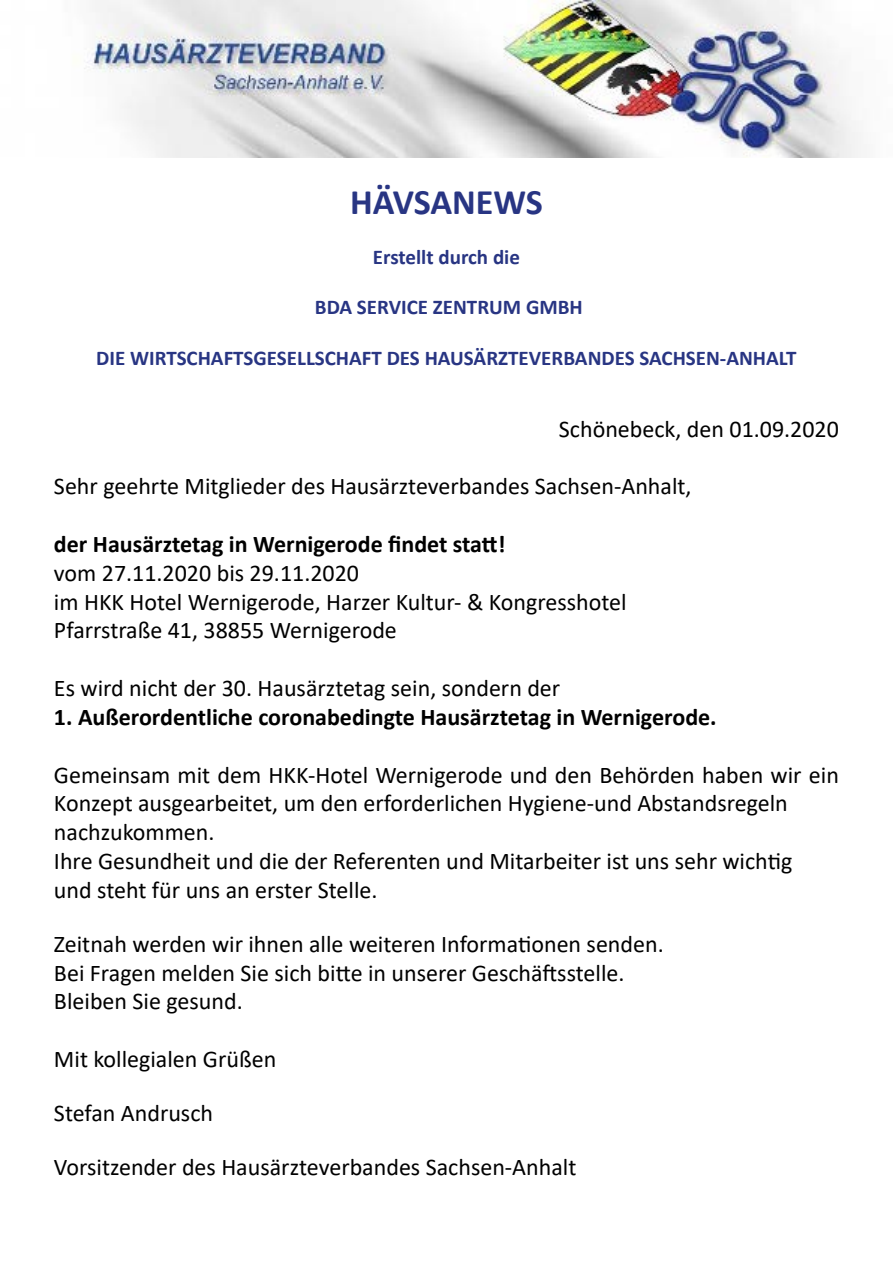
<style>
.page{position:relative;width:893px;height:1263px;background:#fff}
.page>*{position:absolute;margin:0;border:0;box-sizing:border-box;transform-origin:0 0}
.t1{font:700 36px "Calibri";letter-spacing:-.005em;color:#283583}
.t2{font:24px/28.8px "Calibri";color:#000}
.t3{font:700 24px "Calibri";color:#000}
.t4{font:700 21px "Calibri";color:#283583}
</style>
<div class="page">
<img style="left:84px;top:0;width:777px;height:157px">
<h1 class="t1" style="left:350px;top:176px;width:194px">HÄVSANEWS</h1>
<p class="t4" style="left:373px;top:242px;width:149px">Erstellt durch die</p>
<p class="t4" style="left:315px;top:293px;width:269px">BDA SERVICE ZENTRUM GMBH</p>
<p class="t4" style="left:96px;top:343px;width:702px">DIE WIRTSCHAFTSGESELLSCHAFT DES HAUSÄRZTEVERBANDES SACHSEN-ANHALT</p>
<p class="t2" style="left:559px;top:414px;width:282px">Schönebeck, den 01.09.2020</p>
<p class="t2" style="left:54px;top:471px;width:639px">Sehr geehrte Mitglieder des Hausärzteverbandes Sachsen-Anhalt,</p>
<p class="t3" style="left:54px;top:527px;width:453px">der Hausärztetag in Wernigerode findet statt!</p>
<p class="t2" style="left:54px;top:558px;width:574px">vom 27.11.2020 bis 29.11.2020<br>im HKK Hotel Wernigerode, Harzer Kultur- &amp; Kongresshotel<br>Pfarrstraße 41, 38855 Wernigerode</p>
<p class="t2" style="left:54px;top:673px;width:508px">Es wird nicht der 30. Hausärztetag sein, sondern der</p>
<p class="t3" style="left:54px;top:700px;width:664px">1. Außerordentliche coronabedingte Hausärztetag in Wernigerode.</p>
<p class="t2" style="left:54px;top:759px;width:786px">Gemeinsam mit dem HKK-Hotel Wernigerode und den Behörden haben wir ein Konzept ausgearbeitet, um den erforderlichen Hygiene-und Abstandsregeln nachzukommen.<br>Ihre Gesundheit und die der Referenten und Mitarbeiter ist uns sehr wichtig<br>und steht für uns an erster Stelle.</p>
<p class="t2" style="left:54px;top:929px;width:611px">Zeitnah werden wir ihnen alle weiteren Informationen senden.<br>Bei Fragen melden Sie sich bitte in unserer Geschäftsstelle.<br>Bleiben Sie gesund.</p>
<p class="t2" style="left:54px;top:1044px;width:224px">Mit kollegialen Grüßen</p>
<p class="t2" style="left:54px;top:1098px;width:161px">Stefan Andrusch</p>
<p class="t2" style="left:54px;top:1152px;width:524px">Vorsitzender des Hausärzteverbandes Sachsen-Anhalt</p>
</div>
